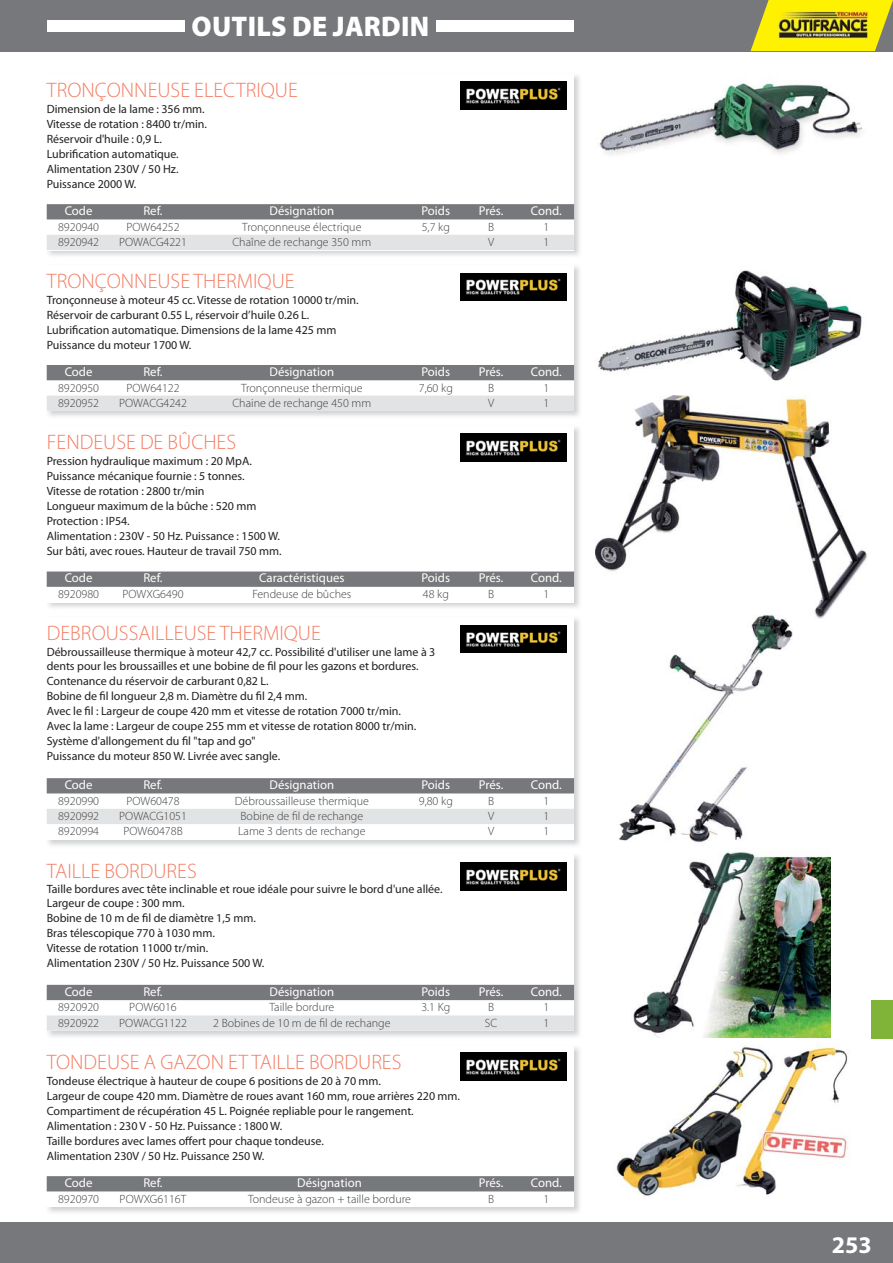
<style>
.page{position:relative;width:893px;height:1263px;background:#fff}
.page>*{position:absolute;margin:0;border:0;box-sizing:border-box;transform-origin:0 0}
.t1{font:900 28.5px "Myriad Pro";letter-spacing:.01em;color:#fff}
.t2{font:700 24px "Myriad Pro";color:#fff}
.t3{font:300 21px "Myriad Pro";color:#f47c63}
.t4{font:12.75px "Myriad Pro";color:#fff}
.t5{font:12px/15.1px "Myriad Pro";letter-spacing:-.005em;color:#231f20}
.t6{font:300 12px "Myriad Pro";color:#404041}
</style>
<div class="page">
<div style="left:0;top:1222px;width:893px;height:41px;background:#77787b"></div>
<div style="left:0;top:0;width:893px;height:51px;background:#77787b"></div>
<svg style="left:750px;top:0;width:143px;height:51px"></svg>
<img style="left:778px;top:10px;width:90px;height:28px">
<div style="left:872px;top:1000px;width:21px;height:38px;background:#7fb439"></div>
<div style="left:47px;top:20px;width:138px;height:12px;background:#fff"></div>
<div style="left:436px;top:20px;width:138px;height:12px;background:#fff"></div>
<img style="left:460px;top:82px;width:106px;height:27px">
<div style="left:47px;top:204px;width:527px;height:15px;background:#77787b"></div>
<div style="left:47px;top:235px;width:527px;height:15px;background:#e2e3e4"></div>
<img style="left:460px;top:273px;width:106px;height:28px">
<div style="left:47px;top:365px;width:527px;height:15px;background:#77787b"></div>
<div style="left:47px;top:396px;width:527px;height:15px;background:#e2e3e4"></div>
<img style="left:460px;top:434px;width:106px;height:27px">
<div style="left:47px;top:572px;width:527px;height:15px;background:#77787b"></div>
<img style="left:460px;top:625px;width:106px;height:28px">
<div style="left:47px;top:778px;width:527px;height:15px;background:#77787b"></div>
<div style="left:47px;top:809px;width:527px;height:15px;background:#e2e3e4"></div>
<img style="left:460px;top:862px;width:106px;height:28px">
<div style="left:47px;top:985px;width:527px;height:15px;background:#77787b"></div>
<div style="left:47px;top:1015px;width:527px;height:16px;background:#e2e3e4"></div>
<img style="left:460px;top:1053px;width:106px;height:27px">
<div style="left:47px;top:1176px;width:527px;height:15px;background:#77787b"></div>
<img style="left:599px;top:82px;width:264px;height:73px">
<img style="left:598px;top:270px;width:264px;height:111px">
<img style="left:595px;top:396px;width:272px;height:222px">
<img style="left:614px;top:610px;width:183px;height:233px">
<img style="left:633px;top:852px;width:198px;height:186px">
<img style="left:616px;top:1038px;width:234px;height:159px">
<h1 class="t1" style="left:192px;top:10px;width:239px">OUTILS DE JARDIN</h1>
<h3 class="t3" style="left:47px;top:82px;width:252px">TRONÇONNEUSE ELECTRIQUE</h3>
<p class="t5" style="left:47px;top:102px;width:162px">Dimension de la lame : 356 mm.<br>Vitesse de rotation : 8400 tr/min.<br>Réservoir d'huile : 0,9 L.<br>Lubrification automatique.<br>Alimentation 230V / 50 Hz.<br>Puissance 2000 W.</p>
<p class="t4" style="left:65px;top:206px;width:29px">Code</p>
<p class="t4" style="left:143px;top:206px;width:21px">Ref.</p>
<p class="t4" style="left:270px;top:206px;width:66px">Désignation</p>
<p class="t4" style="left:421px;top:206px;width:30px">Poids</p>
<p class="t4" style="left:479px;top:206px;width:26px">Prés.</p>
<p class="t4" style="left:531px;top:206px;width:33px">Cond.</p>
<p class="t6" style="left:58px;top:222px;width:42px">8920940</p>
<p class="t6" style="left:126px;top:222px;width:55px">POW64252</p>
<p class="t6" style="left:242px;top:222px;width:121px">Tronçonneuse électrique</p>
<p class="t6" style="left:422px;top:222px;width:30px">5,7 kg</p>
<p class="t6" style="left:488px;top:222px;width:8px">B</p>
<p class="t6" style="left:543px;top:222px;width:7px">1</p>
<p class="t6" style="left:58px;top:237px;width:42px">8920942</p>
<p class="t6" style="left:119px;top:237px;width:69px">POWACG4221</p>
<p class="t6" style="left:232px;top:237px;width:140px">Chaîne de rechange 350 mm</p>
<p class="t6" style="left:488px;top:237px;width:8px">V</p>
<p class="t6" style="left:543px;top:237px;width:7px">1</p>
<h3 class="t3" style="left:47px;top:273px;width:249px">TRONÇONNEUSE THERMIQUE</h3>
<p class="t5" style="left:47px;top:293px;width:313px">Tronçonneuse à moteur 45 cc. Vitesse de rotation 10000 tr/min.<br>Réservoir de carburant 0.55 L, réservoir d’huile 0.26 L.<br>Lubrification automatique. Dimensions de la lame 425 mm Puissance du moteur 1700 W.</p>
<p class="t4" style="left:65px;top:367px;width:29px">Code</p>
<p class="t4" style="left:143px;top:367px;width:21px">Ref.</p>
<p class="t4" style="left:270px;top:367px;width:66px">Désignation</p>
<p class="t4" style="left:421px;top:367px;width:30px">Poids</p>
<p class="t4" style="left:479px;top:367px;width:26px">Prés.</p>
<p class="t4" style="left:531px;top:367px;width:33px">Cond.</p>
<p class="t6" style="left:58px;top:383px;width:42px">8920950</p>
<p class="t6" style="left:126px;top:383px;width:55px">POW64122</p>
<p class="t6" style="left:241px;top:383px;width:123px">Tronçonneuse thermique</p>
<p class="t6" style="left:419px;top:383px;width:36px">7,60 kg</p>
<p class="t6" style="left:488px;top:383px;width:8px">B</p>
<p class="t6" style="left:543px;top:383px;width:7px">1</p>
<p class="t6" style="left:58px;top:398px;width:42px">8920952</p>
<p class="t6" style="left:119px;top:398px;width:69px">POWACG4242</p>
<p class="t6" style="left:232px;top:398px;width:140px">Chaine de rechange 450 mm</p>
<p class="t6" style="left:488px;top:398px;width:8px">V</p>
<p class="t6" style="left:543px;top:398px;width:7px">1</p>
<h3 class="t3" style="left:47px;top:434px;width:191px">FENDEUSE DE BÛCHES</h3>
<p class="t5" style="left:47px;top:454px;width:236px">Pression hydraulique maximum : 20 MpA.<br>Puissance mécanique fournie : 5 tonnes.<br>Vitesse de rotation : 2800 tr/min<br>Longueur maximum de la bûche : 520 mm Protection : IP54.<br>Alimentation : 230V - 50 Hz. Puissance : 1500 W.<br>Sur bâti, avec roues. Hauteur de travail 750 mm.</p>
<p class="t4" style="left:65px;top:573px;width:29px">Code</p>
<p class="t4" style="left:143px;top:573px;width:21px">Ref.</p>
<p class="t4" style="left:259px;top:573px;width:87px">Caractéristiques</p>
<p class="t4" style="left:421px;top:573px;width:30px">Poids</p>
<p class="t4" style="left:479px;top:573px;width:26px">Prés.</p>
<p class="t4" style="left:531px;top:573px;width:33px">Cond.</p>
<p class="t6" style="left:58px;top:589px;width:42px">8920980</p>
<p class="t6" style="left:122px;top:589px;width:63px">POWXG6490</p>
<p class="t6" style="left:252px;top:589px;width:101px">Fendeuse de bûches</p>
<p class="t6" style="left:423px;top:589px;width:28px">48 kg</p>
<p class="t6" style="left:488px;top:589px;width:8px">B</p>
<p class="t6" style="left:543px;top:589px;width:7px">1</p>
<h3 class="t3" style="left:47px;top:625px;width:275px">DEBROUSSAILLEUSE THERMIQUE</h3>
<p class="t5" style="left:47px;top:646px;width:390px;line-height:13.5px">Débroussailleuse thermique à moteur 42,7 cc. Possibilité d'utiliser une lame à 3 dents pour les broussailles et une bobine de fil pour les gazons et bordures.</p>
<p class="t5" style="left:47px;top:674px;width:371px">Contenance du réservoir de carburant 0,82 L.<br>Bobine de fil longueur 2,8 m. Diamètre du fil 2,4 mm.<br>Avec le fil : Largeur de coupe 420 mm et vitesse de rotation 7000 tr/min.<br>Avec la lame : Largeur de coupe 255 mm et vitesse de rotation 8000 tr/min.<br>Système d'allongement du fil "tap and go"<br>Puissance du moteur 850 W. Livrée avec sangle.</p>
<p class="t4" style="left:65px;top:780px;width:29px">Code</p>
<p class="t4" style="left:143px;top:780px;width:21px">Ref.</p>
<p class="t4" style="left:270px;top:780px;width:66px">Désignation</p>
<p class="t4" style="left:421px;top:780px;width:30px">Poids</p>
<p class="t4" style="left:479px;top:780px;width:26px">Prés.</p>
<p class="t4" style="left:531px;top:780px;width:33px">Cond.</p>
<p class="t6" style="left:58px;top:796px;width:42px">8920990</p>
<p class="t6" style="left:126px;top:796px;width:55px">POW60478</p>
<p class="t6" style="left:235px;top:796px;width:136px">Débroussailleuse thermique</p>
<p class="t6" style="left:419px;top:796px;width:36px">9,80 kg</p>
<p class="t6" style="left:488px;top:796px;width:8px">B</p>
<p class="t6" style="left:543px;top:796px;width:7px">1</p>
<p class="t6" style="left:58px;top:811px;width:42px">8920992</p>
<p class="t6" style="left:119px;top:811px;width:69px">POWACG1051</p>
<p class="t6" style="left:241px;top:811px;width:124px">Bobine de fil de rechange</p>
<p class="t6" style="left:488px;top:811px;width:8px">V</p>
<p class="t6" style="left:543px;top:811px;width:7px">1</p>
<p class="t6" style="left:58px;top:827px;width:42px">8920994</p>
<p class="t6" style="left:123px;top:827px;width:61px">POW60478B</p>
<p class="t6" style="left:238px;top:827px;width:129px">Lame 3 dents de rechange</p>
<p class="t6" style="left:488px;top:827px;width:8px">V</p>
<p class="t6" style="left:543px;top:827px;width:7px">1</p>
<h3 class="t3" style="left:47px;top:863px;width:151px">TAILLE BORDURES</h3>
<p class="t5" style="left:47px;top:883px;width:397px;line-height:13.5px">Taille bordures avec tête inclinable et roue idéale pour suivre le bord d'une allée.<br>Largeur de coupe : 300 mm.</p>
<p class="t5" style="left:47px;top:911px;width:219px">Bobine de 10 m de fil de diamètre 1,5 mm.<br>Bras télescopique 770 à 1030 mm.<br>Vitesse de rotation 11000 tr/min.<br>Alimentation 230V / 50 Hz. Puissance 500 W.</p>
<p class="t4" style="left:65px;top:987px;width:29px">Code</p>
<p class="t4" style="left:143px;top:987px;width:21px">Ref.</p>
<p class="t4" style="left:270px;top:987px;width:66px">Désignation</p>
<p class="t4" style="left:421px;top:987px;width:30px">Poids</p>
<p class="t4" style="left:479px;top:987px;width:26px">Prés.</p>
<p class="t4" style="left:531px;top:987px;width:33px">Cond.</p>
<p class="t6" style="left:58px;top:1003px;width:42px">8920920</p>
<p class="t6" style="left:129px;top:1003px;width:49px">POW6016</p>
<p class="t6" style="left:269px;top:1003px;width:66px">Taille bordure</p>
<p class="t6" style="left:421px;top:1003px;width:30px">3.1 Kg</p>
<p class="t6" style="left:488px;top:1003px;width:8px">B</p>
<p class="t6" style="left:543px;top:1003px;width:7px">1</p>
<p class="t6" style="left:58px;top:1018px;width:42px">8920922</p>
<p class="t6" style="left:119px;top:1018px;width:69px">POWACG1122</p>
<p class="t6" style="left:213px;top:1018px;width:179px">2 Bobines de 10 m de fil de rechange</p>
<p class="t6" style="left:485px;top:1018px;width:14px">SC</p>
<p class="t6" style="left:543px;top:1018px;width:7px">1</p>
<h3 class="t3" style="left:47px;top:1054px;width:356px">TONDEUSE A GAZON ET TAILLE BORDURES</h3>
<p class="t5" style="left:47px;top:1074px;width:415px">Tondeuse électrique à hauteur de coupe 6 positions de 20 à 70 mm.<br>Largeur de coupe 420 mm. Diamètre de roues avant 160 mm, roue arrières 220 mm.<br>Compartiment de récupération 45 L. Poignée repliable pour le rangement.<br>Alimentation : 230 V - 50 Hz. Puissance : 1800 W.<br>Taille bordures avec lames offert pour chaque tondeuse.<br>Alimentation 230V / 50 Hz. Puissance 250 W.</p>
<p class="t4" style="left:65px;top:1178px;width:29px">Code</p>
<p class="t4" style="left:143px;top:1178px;width:21px">Ref.</p>
<p class="t4" style="left:297px;top:1178px;width:66px">Désignation</p>
<p class="t4" style="left:479px;top:1178px;width:26px">Prés.</p>
<p class="t4" style="left:531px;top:1178px;width:33px">Cond.</p>
<p class="t6" style="left:58px;top:1194px;width:42px">8920970</p>
<p class="t6" style="left:120px;top:1194px;width:68px">POWXG6116T</p>
<p class="t6" style="left:248px;top:1194px;width:165px">Tondeuse à gazon + taille bordure</p>
<p class="t6" style="left:488px;top:1194px;width:8px">B</p>
<p class="t6" style="left:543px;top:1194px;width:7px">1</p>
<h2 class="t2" style="left:832px;top:1231px;width:41px">253</h2>
</div>
